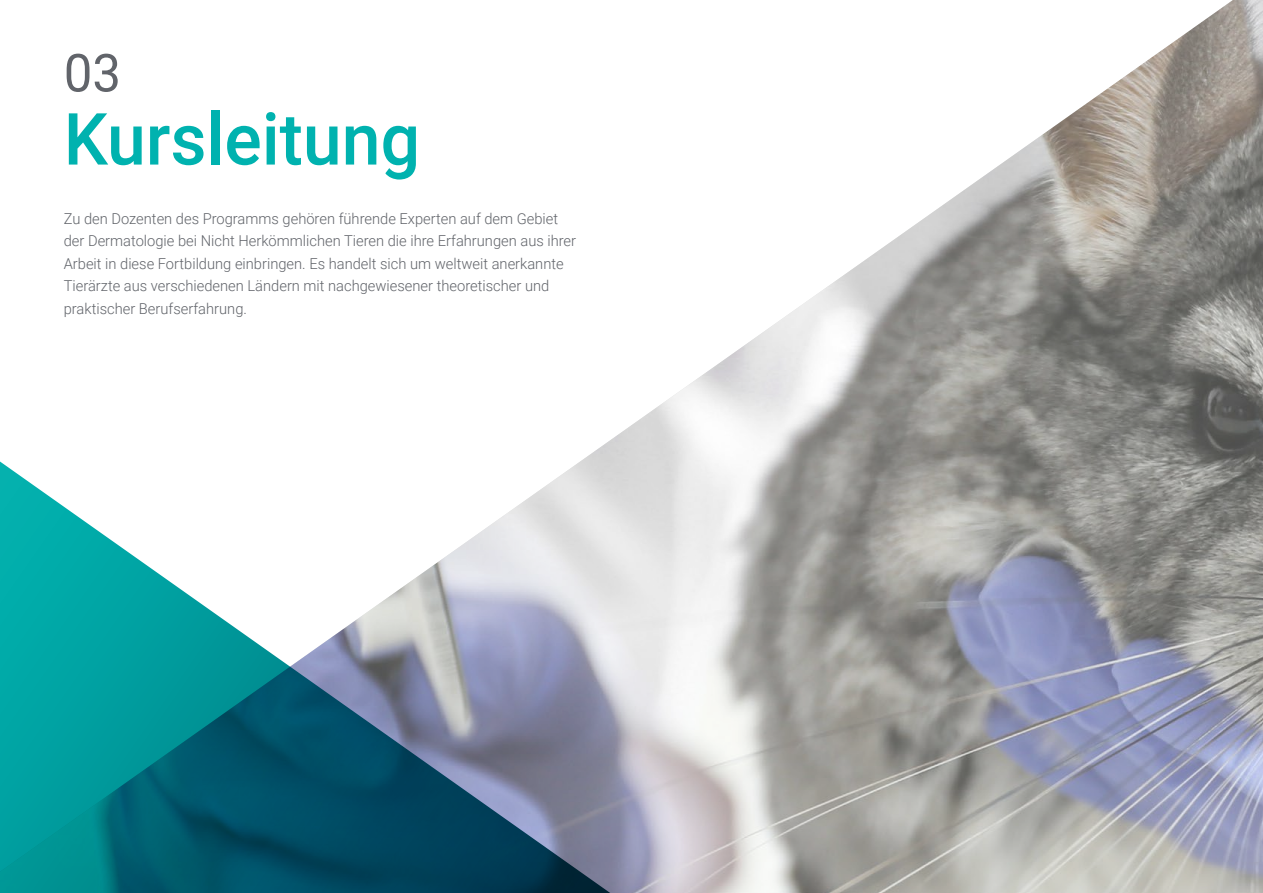
<style>
.page{position:relative;width:1263px;height:893px;background:#fff}
.page>*{position:absolute;margin:0;border:0;box-sizing:border-box;transform-origin:0 0}
.t1{font:500 72px "Roboto";color:#00b2af}
.t2{font:52.5px "Roboto";color:#61646a}
.t3{font:300 15px/22.5px "Roboto";color:#61646a}
</style>
<div class="page">
<img style="left:602px;top:0;width:661px;height:893px">
<svg style="left:0;top:446px;width:640px;height:447px"></svg>
<h2 class="t2" style="left:64px;top:36px;width:59px">03</h2>
<h1 class="t1" style="left:64px;top:89px;width:358px">Kursleitung</h1>
<p class="t3" style="left:64px;top:207px;width:514px">Zu den Dozenten des Programms gehören führende Experten auf dem Gebiet der Dermatologie bei Nicht Herkömmlichen Tieren die ihre Erfahrungen aus ihrer Arbeit in diese Fortbildung einbringen. Es handelt sich um weltweit anerkannte Tierärzte aus verschiedenen Ländern mit nachgewiesener theoretischer und praktischer Berufserfahrung.</p>
</div>
